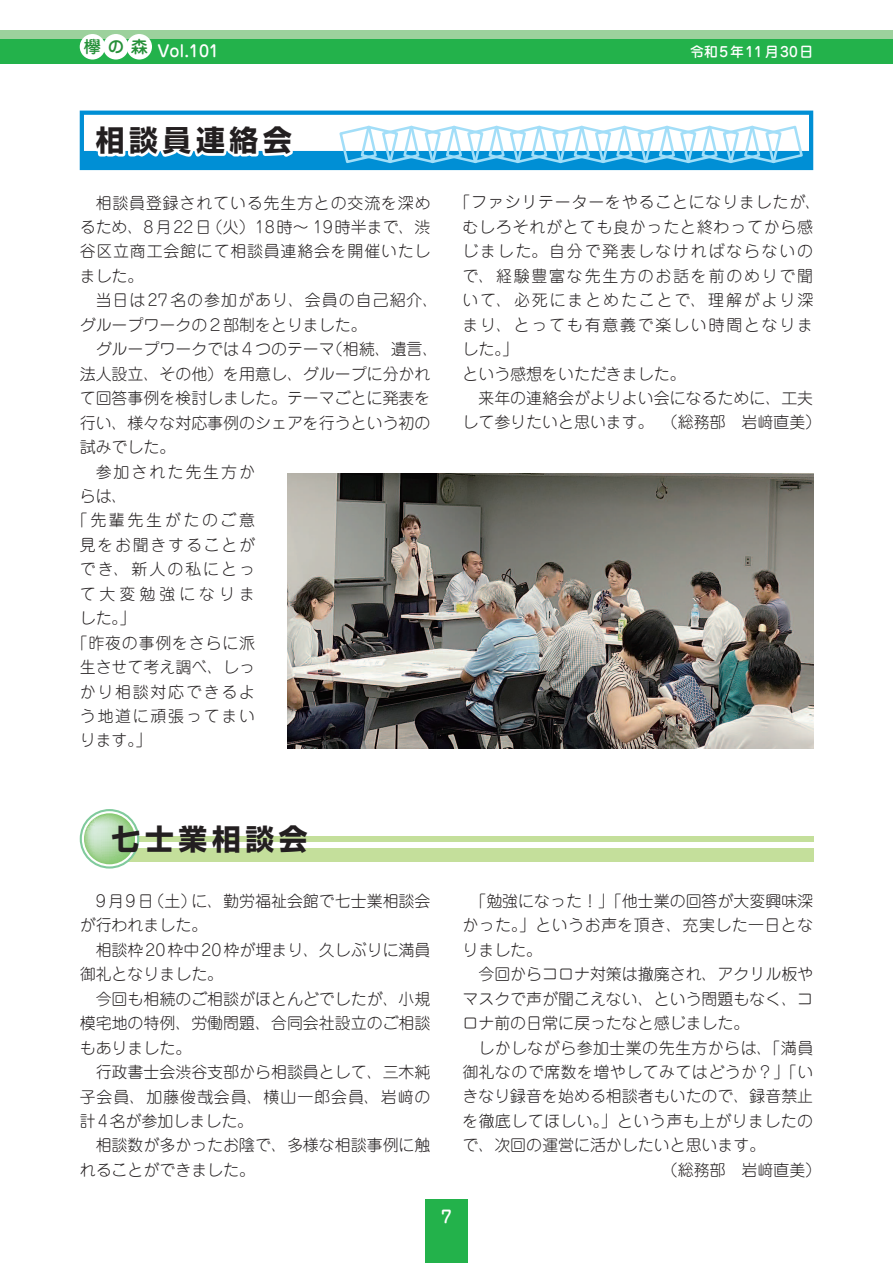
<style>
.page{position:relative;width:893px;height:1263px;background:#fff}
.page>*{position:absolute;margin:0;border:0;box-sizing:border-box;transform-origin:0 0}
.t1{font:700 28.65px "Shin Go Pro";letter-spacing:.165em;color:#231f20}
.t2{font:500 16.95px "Jun 34 Pro";color:#269039}
.t3{font:500 16.95px "Jun 34 Pro";color:#fff}
.t4{font:300 15.9px/24.5px "Jun 101 Pro";color:#231f20;text-align:justify}
.t5{font:300 15.9px/24.5px "Jun 101 Pro";letter-spacing:.11em;color:#231f20}
.t6{font:300 15.9px "Jun 101 Pro";letter-spacing:.03em;color:#231f20}
.t7{font:300 15.9px "Jun 101 Pro";letter-spacing:.025em;color:#231f20}
.t8{font:300 15.9px "Jun 101 Pro";letter-spacing:.125em;color:#231f20}
.t9{font:300 15.9px "Jun 101 Pro";letter-spacing:.05em;color:#231f20}
.t10{font:300 15.9px "Jun 101 Pro";letter-spacing:.165em;color:#231f20}
.t11{font:300 15.9px "Jun 101 Pro";letter-spacing:.25em;color:#231f20}
.t12{font:500 15.9px "Jun 34 Pro";color:#fff}
.t13{font:500 13.8px "Jun 34 Pro";letter-spacing:.125em;color:#fff}
</style>
<div class="page">
<div style="left:0;top:38px;width:893px;height:26px;background:#23b24b"></div>
<div style="left:0;top:30px;width:893px;height:8px;background:#9cd19c"></div>
<div style="left:425px;top:1199px;width:43px;height:64px;background:#23b24b"></div>
<div style="left:80px;top:34px;width:25px;height:26px;background:#fff;border-radius:50%"></div>
<div style="left:103px;top:34px;width:26px;height:26px;background:#fff;border-radius:50%"></div>
<div style="left:126px;top:34px;width:26px;height:26px;background:#fff;border-radius:50%"></div>
<svg style="left:80px;top:111px;width:733px;height:59px"></svg>
<div style="left:111px;top:848px;width:702px;height:13px;background:#c4df9b"></div>
<div style="left:111px;top:836px;width:702px;height:6px;background:#c4df9b"></div>
<svg style="left:80px;top:809px;width:59px;height:59px"></svg>
<svg style="left:82px;top:811px;width:55px;height:55px"></svg>
<svg style="left:84px;top:813px;width:51px;height:51px;background:#b6dcaf"></svg>
<img style="left:287px;top:473px;width:526px;height:275px">
<p class="t2" style="left:84px;top:33px;width:65px">欅の森</p>
<p class="t12" style="left:157px;top:38px;width:64px">Vol.101</p>
<p class="t13" style="left:690px;top:41px;width:124px">令和5年11月30日</p>
<h1 class="t1" style="left:96px;top:118px;width:198px">相談員連絡会</h1>
<p class="t4" style="left:80px;top:188px;width:352px;text-indent:16px">相談員登録されている先生方との交流を深めるため、8月22日（火）18時～ 19時半まで、渋谷区立商工会館にて相談員連絡会を開催いたしました。</p>
<p class="t4" style="left:80px;top:286px;width:360px;text-indent:16px">当日は27名の参加があり、会員の自己紹介、グループワークの２部制をとりました。</p>
<p class="t4" style="left:96px;top:335px;width:344px">グループワークでは４つのテーマ（相続、遺言、</p>
<p class="t4" style="left:80px;top:360px;width:352px">法人設立、その他）を用意し、グループに分かれ</p>
<p class="t4" style="left:80px;top:384px;width:352px">て回答事例を検討しました。テーマごとに発表を</p>
<p class="t4" style="left:80px;top:408px;width:352px">行い、様々な対応事例のシェアを行うという初の</p>
<p class="t4" style="left:80px;top:433px;width:97px">試みでした。</p>
<p class="t8" style="left:96px;top:459px;width:161px">参加された先生方か</p>
<p class="t4" style="left:80px;top:482px;width:49px">らは、</p>
<p class="t10" style="left:72px;top:508px;width:185px">「先輩先生がたのご意</p>
<p class="t5" style="left:80px;top:531px;width:177px">見をお聞きすることが</p>
<p class="t8" style="left:80px;top:557px;width:177px">でき、新人の私にとっ</p>
<p class="t11" style="left:80px;top:581px;width:177px">て大変勉強になりま</p>
<p class="t4" style="left:80px;top:604px;width:57px">した。」</p>
<p class="t9" style="left:72px;top:630px;width:185px">「昨夜の事例をさらに派</p>
<p class="t4" style="left:80px;top:653px;width:177px">生させて考え調べ、しっ</p>
<p class="t5" style="left:80px;top:677px;width:177px">かり相談対応できるよ</p>
<p class="t5" style="left:80px;top:702px;width:177px">う地道に頑張ってまい</p>
<p class="t4" style="left:80px;top:726px;width:73px">ります。」</p>
<p class="t5" style="left:462px;top:188px;width:360px;text-indent:-8px">「ファシリテーターをやることになりましたが、むしろそれがとても良かったと終わってから感じました。自分で発表しなければならないので、経験豊富な先生方のお話を前のめりで聞いて、必死にまとめたことで、理解がより深まり、とっても有意義で楽しい時間となりました。」<br>という感想をいただきました。</p>
<p class="t4" style="left:462px;top:384px;width:360px;text-align:center">来年の連絡会がよりよい会になるために、工夫<br>して参りたいと思います。（総務部　岩﨑直美）</p>
<h1 class="t1" style="left:112px;top:816px;width:198px">七士業相談会</h1>
<p class="t4" style="left:80px;top:887px;width:352px;text-indent:16px">9月9日（土）に、勤労福祉会館で七士業相談会が行われました。</p>
<p class="t4" style="left:80px;top:936px;width:352px;text-indent:16px">相談枠20枠中20枠が埋まり、久しぶりに満員御礼となりました。</p>
<p class="t4" style="left:80px;top:985px;width:352px;text-indent:16px">今回も相続のご相談がほとんどでしたが、小規模宅地の特例、労働問題、合同会社設立のご相談もありました。</p>
<p class="t4" style="left:80px;top:1058px;width:352px;text-indent:16px">行政書士会渋谷支部から相談員として、三木純子会員、加藤俊哉会員、横山一郎会員、岩﨑の計4名が参加しました。</p>
<p class="t4" style="left:80px;top:1131px;width:352px;text-indent:16px">相談数が多かったお陰で、多様な相談事例に触れることができました。</p>
<p class="t4" style="left:462px;top:887px;width:352px;text-indent:8px">「勉強になった！」「他士業の回答が大変興味深かった。」というお声を頂き、充実した一日となりました。</p>
<p class="t4" style="left:462px;top:960px;width:352px;text-indent:16px">今回からコロナ対策は撤廃され、アクリル板やマスクで声が聞こえない、という問題もなく、コロナ前の日常に戻ったなと感じました。</p>
<p class="t6" style="left:478px;top:1035px;width:336px">しかしながら参加士業の先生方からは、「満員</p>
<p class="t6" style="left:462px;top:1059px;width:352px">御礼なので席数を増やしてみてはどうか？」「い</p>
<p class="t4" style="left:462px;top:1082px;width:352px">きなり録音を始める相談者もいたので、録音禁止</p>
<p class="t7" style="left:462px;top:1108px;width:352px">を徹底してほしい。」という声も上がりましたの</p>
<p class="t4" style="left:462px;top:1131px;width:304px">で、次回の運営に活かしたいと思います。</p>
<p class="t4" style="left:662px;top:1156px;width:161px">（総務部　岩﨑直美）</p>
<p class="t3" style="left:441px;top:1203px;width:12px">7</p>
</div>
